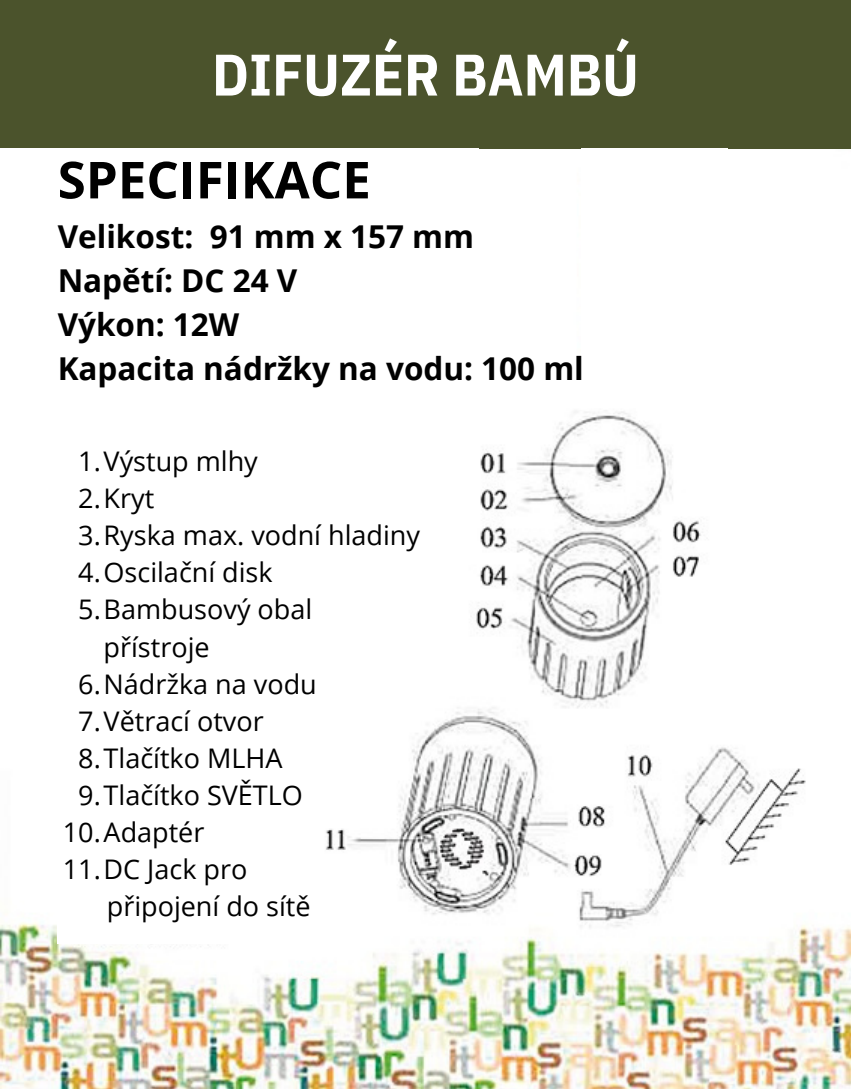
<style>
.page{position:relative;width:851px;height:1089px;background:#fff}
.page>*{position:absolute;margin:0;border:0;box-sizing:border-box;transform-origin:0 0}
.t1{font:700 58.5px "IBM Plex Sans Cond";color:#fff}
.t2{font:700 51px "Open Sans";color:#000}
.t3{font:700 31.5px "Open Sans";color:#000}
.t4{font:27px/37.2px "Open Sans";color:#000}
</style>
<div class="page">
<img style="left:0;top:148px;width:850px;height:941px">
<div style="left:0;top:0;width:850px;height:148px;background:#4b532c"></div>
<div style="left:58px;top:441px;width:368px;height:269px;background:#fff"></div>
<div style="left:0;top:148px;width:478px;height:350px;background:#fff"></div>
<div style="left:581px;top:148px;width:146px;height:257px;background:#fff"></div>
<div style="left:58px;top:710px;width:227px;height:234px;background:#fff"></div>
<p class="t1" style="left:212px;top:36px;width:428px">DIFUZÉR BAMBÚ</p>
<p class="t2" style="left:58px;top:144px;width:315px">SPECIFIKACE</p>
<p class="t3" style="left:58px;top:214px;width:418px">Velikost: 91 mm x 157 mm</p>
<p class="t3" style="left:58px;top:258px;width:241px">Napětí: DC 24 V</p>
<p class="t3" style="left:58px;top:302px;width:183px">Výkon: 12W</p>
<p class="t3" style="left:58px;top:346px;width:527px">Kapacita nádržky na vodu: 100 ml</p>
<p class="t4" style="left:78px;top:442px;width:181px">1.Výstup mlhy</p>
<p class="t4" style="left:78px;top:479px;width:77px">2.Kryt</p>
<p class="t4" style="left:78px;top:516px;width:343px">3.Ryska max. vodní hladiny</p>
<p class="t4" style="left:78px;top:553px;width:196px">4.Oscilační disk</p>
<p class="t4" style="left:104px;top:590px;width:210px;text-indent:-25px">5.Bambusový obal přístroje</p>
<p class="t4" style="left:78px;top:665px;width:240px">6.Nádržka na vodu</p>
<p class="t4" style="left:78px;top:702px;width:187px">7.Větrací otvor</p>
<p class="t4" style="left:78px;top:739px;width:206px">8.Tlačítko MLHA</p>
<p class="t4" style="left:78px;top:776px;width:226px">9.Tlačítko SVĚTLO</p>
<p class="t4" style="left:63px;top:813px;width:143px">10.Adaptér</p>
<p class="t4" style="left:63px;top:850px;width:186px">11.DC Jack pro</p>
<p class="t4" style="left:107px;top:887px;width:205px">připojení do sítě</p>
</div>
